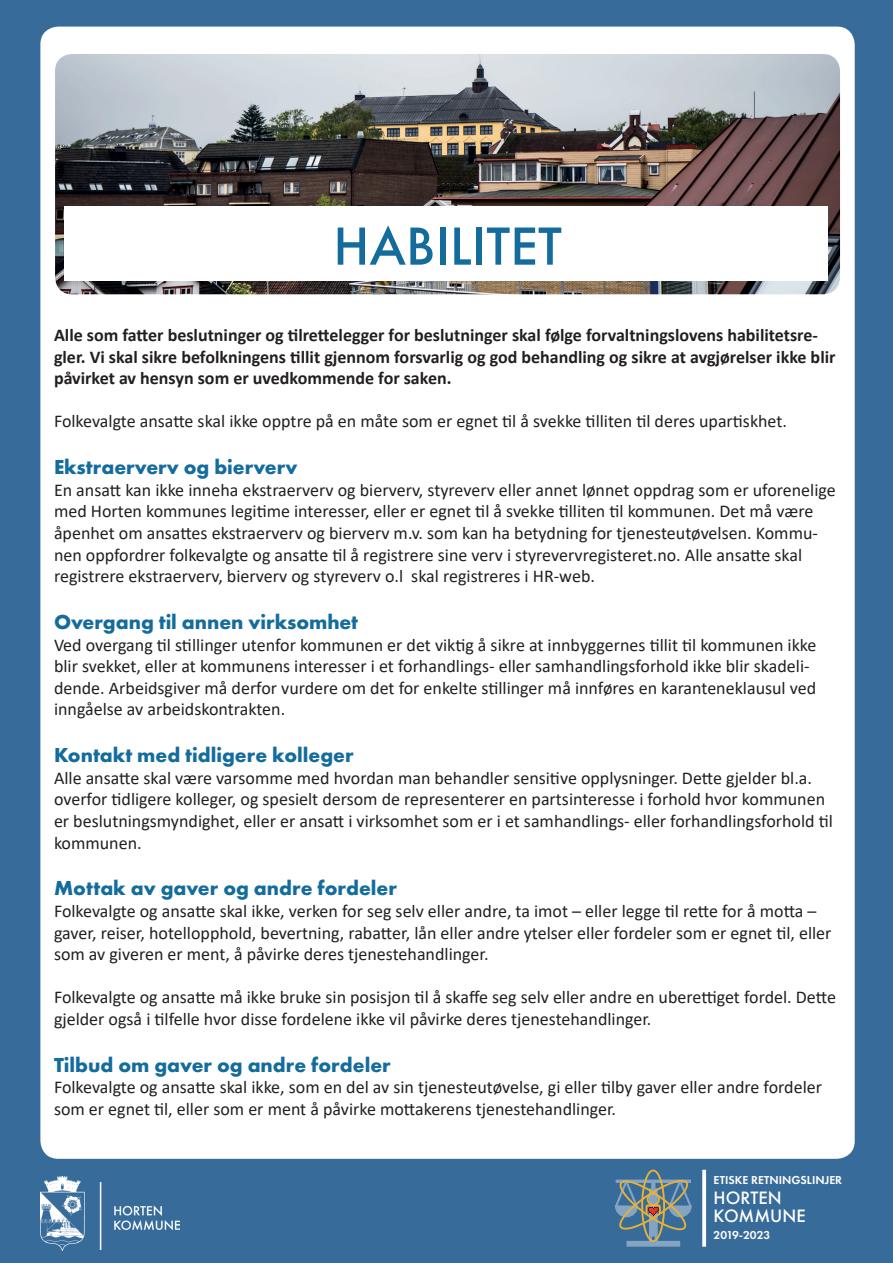
<style>
.page{position:relative;width:893px;height:1263px;background:#376b9a}
.page>*{position:absolute;margin:0;border:0;box-sizing:border-box;transform-origin:0 0}
.t1{font:500 55.65px "Futura PT";color:#136c9c}
.t2{font:700 21px "Futura PT";color:#136c9c}
.t3{font:500 18.6px/17.2px "Futura PT";color:#fff}
.t4{font:18px/21.6px "Calibri";color:#231f20}
.t5{font:700 18px/21.6px "Calibri";color:#231f20}
.t6{font:600 12px "Futura PT";color:#fff}
</style>
<div class="page">
<div style="left:40px;top:27px;width:815px;height:1132px;background:#fff;border-radius:18px"></div>
<hr style="left:651px;top:1183px;width:4px;height:53px;background:#84a4c1">
<hr style="left:655px;top:1188px;width:3px;height:54px;background:#fff">
<hr style="left:649px;top:1188px;width:3px;height:54px;background:#fff">
<div style="left:626px;top:1241px;width:54px;height:6px;background:#84a4c1"></div>
<div style="left:641px;top:1169px;width:24px;height:73px;border:2px solid #e6b039;border-radius:50%"></div>
<svg style="left:615px;top:1177px;width:77px;height:57px"></svg>
<svg style="left:702px;top:1170px;width:4px;height:77px"></svg>
<img style="left:40px;top:1176px;width:140px;height:75px">
<img style="left:55px;top:54px;width:785px;height:240px">
<div style="left:64px;top:207px;width:763px;height:74px;background:#fff"></div>
<h1 class="t1" style="left:333px;top:213px;width:230px">HABILITET</h1>
<p class="t5" style="left:54px;top:324px;width:783px">Alle som fatter beslutninger og tilrettelegger for beslutninger skal følge forvaltningslovens habilitetsre&shy;gler. Vi skal sikre befolkningens tillit gjennom forsvarlig og god behandling og sikre at avgjørelser ikke blir påvirket av hensyn som er uvedkommende for saken.</p>
<p class="t4" style="left:54px;top:410px;width:735px">Folkevalgte ansatte skal ikke opptre på en måte som er egnet til å svekke tilliten til deres upartiskhet.</p>
<p class="t2" style="left:54px;top:454px;width:245px">Ekstraerverv og bierverv</p>
<p class="t4" style="left:54px;top:478px;width:783px">En ansatt kan ikke inneha ekstraerverv og bierverv, styreverv eller annet lønnet oppdrag som er uforenelige med Horten kommunes legitime interesser, eller er egnet til å svekke tilliten til kommunen. Det må være åpenhet om ansattes ekstraerverv og bierverv m.v. som kan ha betydning for tjenesteutøvelsen. Kommu&shy;nen oppfordrer folkevalgte og ansatte til å registrere sine verv i styrevervregisteret.no. Alle ansatte skal registrere ekstraerverv, bierverv og styreverv o.l skal registreres i HR-web.</p>
<p class="t2" style="left:54px;top:608px;width:306px">Overgang til annen virksomhet</p>
<p class="t4" style="left:54px;top:633px;width:764px">Ved overgang til stillinger utenfor kommunen er det viktig å sikre at innbyggernes tillit til kommunen ikke blir svekket, eller at kommunens interesser i et forhandlings- eller samhandlingsforhold ikke blir skadeli&shy;dende. Arbeidsgiver må derfor vurdere om det for enkelte stillinger må innføres en karanteneklausul ved inngåelse av arbeidskontrakten.</p>
<p class="t2" style="left:54px;top:742px;width:301px">Kontakt med tidligere kolleger</p>
<p class="t4" style="left:54px;top:766px;width:780px">Alle ansatte skal være varsomme med hvordan man behandler sensitive opplysninger. Dette gjelder bl.a. overfor tidligere kolleger, og spesielt dersom de representerer en partsinteresse i forhold hvor kommunen er beslutningsmyndighet, eller er ansatt i virksomhet som er i et samhandlings- eller forhandlingsforhold til kommunen.</p>
<p class="t2" style="left:54px;top:875px;width:345px">Mottak av gaver og andre fordeler</p>
<p class="t4" style="left:54px;top:900px;width:779px">Folkevalgte og ansatte skal ikke, verken for seg selv eller andre, ta imot – eller legge til rette for å motta – gaver, reiser, hotellopphold, bevertning, rabatter, lån eller andre ytelser eller fordeler som er egnet til, eller som av giveren er ment, å påvirke deres tjenestehandlinger.</p>
<p class="t4" style="left:54px;top:986px;width:783px">Folkevalgte og ansatte må ikke bruke sin posisjon til å skaffe seg selv eller andre en uberettiget fordel. Dette gjelder også i tilfelle hvor disse fordelene ikke vil påvirke deres tjenestehandlinger.</p>
<p class="t2" style="left:54px;top:1051px;width:338px">Tilbud om gaver og andre fordeler</p>
<p class="t4" style="left:54px;top:1076px;width:770px">Folkevalgte og ansatte skal ikke, som en del av sin tjenesteutøvelse, gi eller tilby gaver eller andre fordeler som er egnet til, eller som er ment å påvirke mottakerens tjenestehandlinger.</p>
<p class="t6" style="left:714px;top:1173px;width:130px">ETISKE RETNINGSLINJER</p>
<p class="t3" style="left:714px;top:1189px;width:94px">HORTEN<br>KOMMUNE</p>
<p class="t6" style="left:714px;top:1227px;width:58px">2019-2023</p>
</div>
